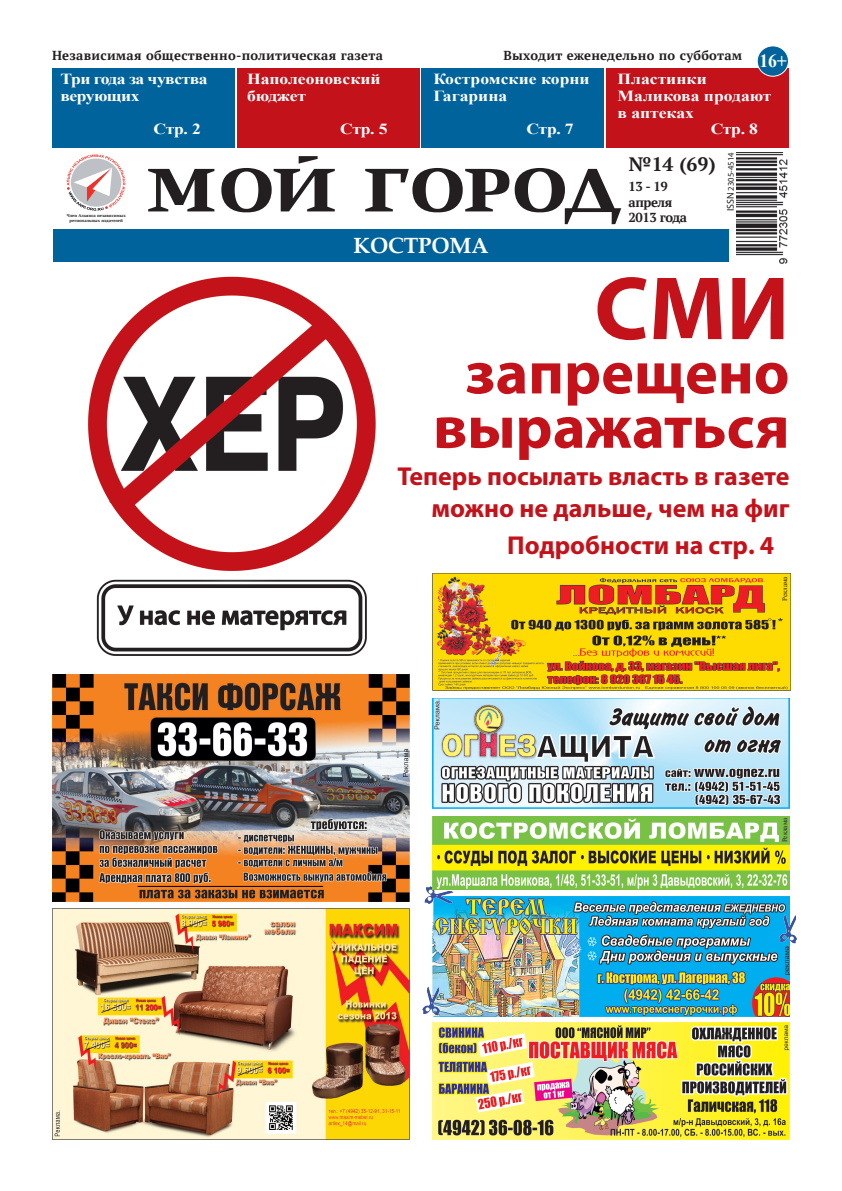
<style>
.page{position:relative;width:842px;height:1191px;background:#fff}
.page>*{position:absolute;margin:0;border:0;box-sizing:border-box;transform-origin:0 0}
.t1{font:700 90.7px "Myriad Pro";color:#c4121b}
.t2{font:700 61.4px/54.3px "Myriad Pro";color:#c4121b;text-align:center}
.t3{font:700 26px/32.2px "Myriad Pro";color:#c4121b;text-align:right}
.t4{font:700 25.9px "Myriad Pro";color:#c4121b}
.t5{font:700 22px "Palatino Linotype";letter-spacing:-.01em;color:#fff}
.t6{font:700 19.4px "PT Serif";color:#231f20}
.t7{font:700 18.6px "Times New Roman";color:#fff;scale:.95 1}
.t8{font:700 15.3px/16.6px "Times New Roman";color:#fff;scale:1.14 1}
.t9{font:700 15.3px/16.6px "Times New Roman";letter-spacing:-.03em;color:#fff;scale:1.14 1}
.t10{font:700 13px "PT Serif";letter-spacing:.02em;color:#231f20}
.t11{font:700 13px/15px "PT Serif";letter-spacing:-.03em;color:#231f20}
.t12{font:8.6px "Myriad Pro";color:#231f20}
.t13{font:7px "Times New Roman";color:#231f20}
.t14{font:700 4.2px/5.8px "PT Serif";color:#231f20;text-align:center}
.s1{font-size:9.9px}
</style>
<div class="page">
<svg style="left:67px;top:154px;width:59px;height:57px"></svg>
<div style="left:53px;top:229px;width:736px;height:33px;background:#01639c"></div>
<div style="left:729px;top:152px;width:61px;height:115px;background:#fff"></div>
<img style="left:736px;top:152px;width:52px;height:112px">
<svg style="left:221px;top:156px;width:114px;height:56px"></svg>
<svg style="left:148px;top:169px;width:66px;height:42px"></svg>
<svg style="left:365px;top:168px;width:256px;height:56px"></svg>
<img style="left:88px;top:276px;width:288px;height:380px">
<div style="left:52px;top:69px;width:183px;height:79px;background:#01639c"></div>
<div style="left:421px;top:69px;width:183px;height:79px;background:#01639c"></div>
<div style="left:237px;top:69px;width:183px;height:79px;background:#c4121b"></div>
<div style="left:606px;top:69px;width:183px;height:79px;background:#c4121b"></div>
<div style="left:757px;top:46px;width:31px;height:30px;background:#01639c;border-radius:50%"></div>
<div style="left:757px;top:45px;width:32px;height:32px;border:1px solid #fff;border-radius:50%"></div>
<img style="left:432px;top:1022px;width:357px;height:118px">
<img style="left:432px;top:698px;width:357px;height:110px">
<img style="left:52px;top:674px;width:358px;height:227px">
<img style="left:52px;top:908px;width:358px;height:231px">
<img style="left:432px;top:896px;width:357px;height:120px">
<img style="left:424px;top:886px;width:31px;height:23px">
<img style="left:422px;top:985px;width:23px;height:31px">
<img style="left:776px;top:913px;width:21px;height:31px">
<img style="left:432px;top:573px;width:358px;height:117px">
<img style="left:432px;top:816px;width:357px;height:73px">
<p class="t10" style="left:52px;top:47px;width:332px">Независимая общественно-политическая газета</p>
<p class="t10" style="left:503px;top:47px;width:240px">Выходит еженедельно по субботам</p>
<p class="t7" style="left:759px;top:48px;width:30px">16+</p>
<p class="t9" style="left:61px;top:71px;width:130px">Три года за чувства верующих</p>
<p class="t8" style="left:247px;top:71px;width:119px">Наполеоновский бюджет</p>
<p class="t8" style="left:433px;top:71px;width:139px">Костромские корни<br>Гагарина</p>
<p class="t8" style="left:618px;top:71px;width:137px">Пластинки<br>Маликова продают в аптеках</p>
<p class="t8" style="left:154px;top:120px;width:43px">Стр. 2</p>
<p class="t8" style="left:340px;top:120px;width:43px">Стр. 5</p>
<p class="t8" style="left:526px;top:120px;width:43px">Стр. 7</p>
<p class="t8" style="left:711px;top:120px;width:43px">Стр. 8</p>
<p class="t14" style="left:67px;top:212px;width:60px">Член Альянса независимых региональных издателей</p>
<h3 class="t5" style="left:353px;top:230px;width:137px">КОСТРОМА</h3>
<p class="t6" style="left:629px;top:151px;width:88px">№14 (69)</p>
<p class="t11" style="left:628px;top:179px;width:60px">13 - 19 апреля<br>2013 года</p>
<p class="t12" style="left:726px;top:211px;width:60px;rotate:-90deg"><span class="s1">ISSN</span> 2305-4514</p>
<p class="t1" style="left:594px;top:249px;width:197px">СМИ</p>
<p class="t2" style="left:433px;top:343px;width:358px">запрещено выражаться</p>
<p class="t3" style="left:398px;top:459px;width:393px">Теперь посылать власть в газете можно не дальше, чем на фиг</p>
<p class="t4" style="left:507px;top:528px;width:269px">Подробности на стр. 4</p>
<p class="t13" style="left:780px;top:601px;width:26px;rotate:-90deg">Реклама</p>
<p class="t13" style="left:780px;top:842px;width:26px;rotate:-90deg">Реклама</p>
</div>
